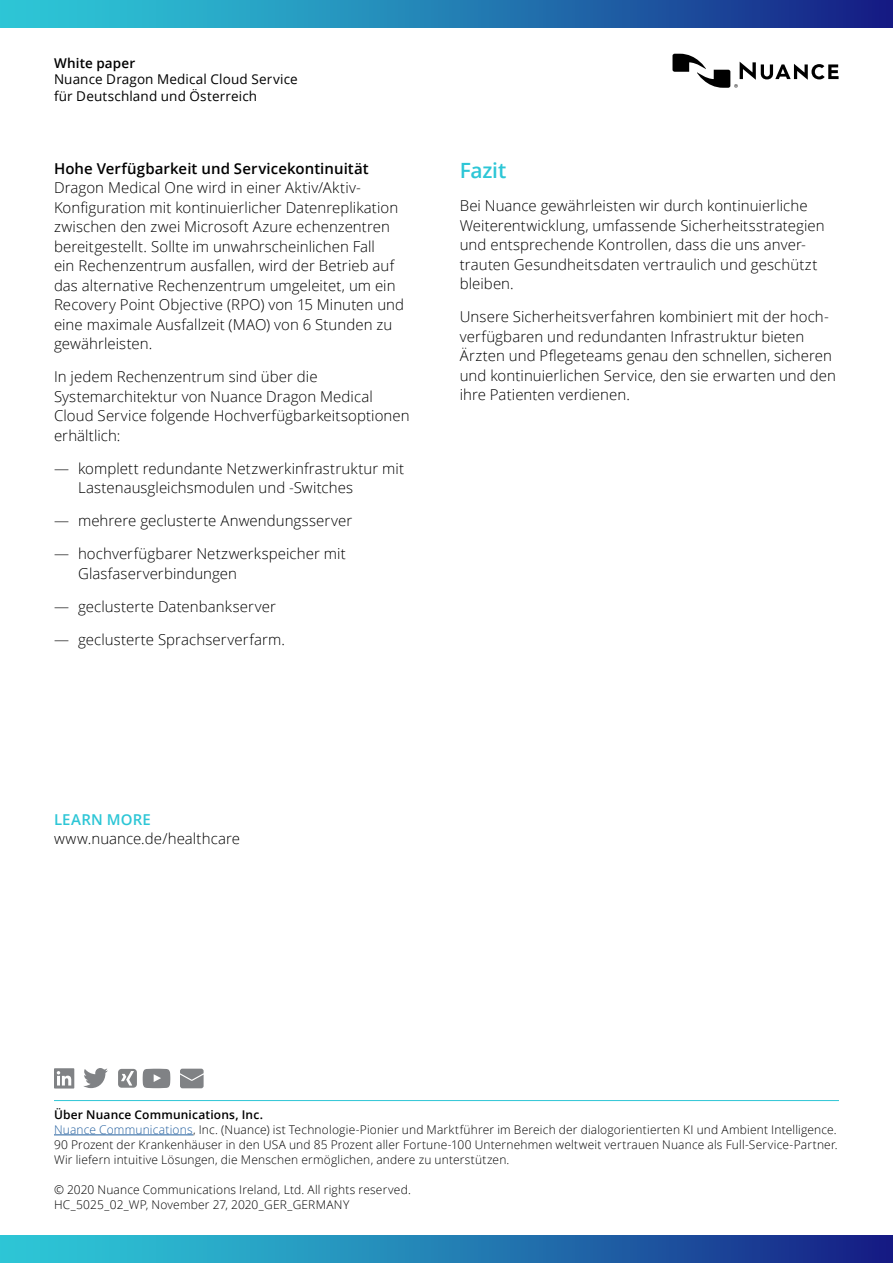
<style>
.page{position:relative;width:893px;height:1263px;background:#fff}
.page>*{position:absolute;margin:0;border:0;box-sizing:border-box;transform-origin:0 0}
.t1{font:600 21px "Open Sans";letter-spacing:-.01em;color:#2dc6d6}
.t2{font:300 15px/19.5px "Open Sans";letter-spacing:.005em;color:#000}
.t3{font:600 15px "Open Sans";letter-spacing:.005em;color:#000}
.t4{font:600 15px "Open Sans";letter-spacing:.015em;color:#2dc6d6}
.t5{font:13.5px/16.5px "Open Sans";letter-spacing:.01em;color:#000}
.t6{font:600 13.5px "Open Sans";letter-spacing:.01em;color:#000}
.t7{font:300 12px/15px "Open Sans";letter-spacing:.015em;color:#000}
.s1{font-weight:600}
.s2{color:#215e9e}
</style>
<div class="page">
<div style="left:0;top:1236px;width:893px;height:27px;background:linear-gradient(to right,#2fd4dd,#162387)"></div>
<svg style="left:672px;top:54px;width:167px;height:34px"></svg>
<div style="left:0;top:0;width:893px;height:27px;background:linear-gradient(to right,#2fd4dd,#162387)"></div>
<svg style="left:54px;top:1068px;width:20px;height:20px"></svg>
<svg style="left:83px;top:1068px;width:25px;height:20px"></svg>
<svg style="left:143px;top:1069px;width:27px;height:19px"></svg>
<svg style="left:180px;top:1069px;width:24px;height:19px"></svg>
<svg style="left:121px;top:1068px;width:13px;height:1px"></svg>
<svg style="left:118px;top:1069px;width:19px;height:19px"></svg>
<hr style="left:54px;top:1100px;width:785px;height:1px;background:#2dc6d6">
<hr style="left:54px;top:1134px;width:139px;height:1px;background:#215e9e">
<p class="t6" style="left:54px;top:54px;width:83px">White paper</p>
<p class="t5" style="left:54px;top:71px;width:245px">Nuance Dragon Medical Cloud Service für Deutschland und Österreich</p>
<p class="t3" style="left:54px;top:158px;width:316px">Hohe Verfügbarkeit und Servicekontinuität</p>
<p class="t2" style="left:54px;top:177px;width:352px">Dragon Medical One wird in einer Aktiv/Aktiv-Konfiguration mit kontinuierlicher Datenreplikation zwischen den zwei Microsoft Azure echenzentren bereitgestellt. Sollte im unwahrscheinlichen Fall<br>ein Rechenzentrum ausfallen, wird der Betrieb auf das alternative Rechenzentrum umgeleitet, um ein Recovery Point Objective (RPO) von 15 Minuten und eine maximale Ausfallzeit (MAO) von 6 Stunden zu gewährleisten.</p>
<p class="t2" style="left:54px;top:366px;width:357px">In jedem Rechenzentrum sind über die Systemarchitektur von Nuance Dragon Medical Cloud Service folgende Hochverfügbarkeitsoptionen erhältlich:</p>
<p class="t2" style="left:78px;top:458px;width:328px;text-indent:-24px">— komplett redundante Netzwerkinfrastruktur mit<br>Lastenausgleichsmodulen und -Switches</p>
<p class="t2" style="left:54px;top:510px;width:300px">— mehrere geclusterte Anwendungsserver</p>
<p class="t2" style="left:78px;top:543px;width:269px;text-indent:-24px">— hochverfügbarer Netzwerkspeicher mit<br>Glasfaserverbindungen</p>
<p class="t2" style="left:54px;top:596px;width:223px">— geclusterte Datenbankserver</p>
<p class="t2" style="left:54px;top:629px;width:232px">— geclusterte Sprachserverfarm.</p>
<h1 class="t1" style="left:460px;top:156px;width:48px">Fazit</h1>
<p class="t2" style="left:460px;top:195px;width:366px">Bei Nuance gewährleisten wir durch kontinuierliche Weiterentwicklung, umfassende Sicherheitsstrategien und entsprechende Kontrollen, dass die uns anver&shy;trauten Gesundheitsdaten vertraulich und geschützt bleiben.</p>
<p class="t2" style="left:460px;top:306px;width:378px">Unsere Sicherheitsverfahren kombiniert mit der hoch&shy;verfügbaren und redundanten Infrastruktur bieten Ärzten und Pflegeteams genau den schnellen, sicheren und kontinuierlichen Service, den sie erwarten und den ihre Patienten verdienen.</p>
<p class="t4" style="left:54px;top:809px;width:98px">LEARN MORE</p>
<p class="t2" style="left:54px;top:829px;width:188px">www.nuance.de/healthcare</p>
<p class="t7" style="left:54px;top:1107px;width:785px"><span class="s1">Über Nuance Communications, Inc.<br></span><span class="s2">Nuance Communications</span>, Inc. (Nuance) ist Technologie-Pionier und Marktführer im Bereich der dialogorientierten KI und Ambient Intelligence.<br>90 Prozent der Krankenhäuser in den USA und 85 Prozent aller Fortune-100 Unternehmen weltweit vertrauen Nuance als Full-Service-Partner.<br>Wir liefern intuitive Lösungen, die Menschen ermöglichen, andere zu unterstützen.</p>
<p class="t7" style="left:54px;top:1182px;width:358px">© 2020 Nuance Communications Ireland, Ltd. All rights reserved.<br>HC_5025_02_WP, November 27, 2020_GER_GERMANY</p>
</div>
